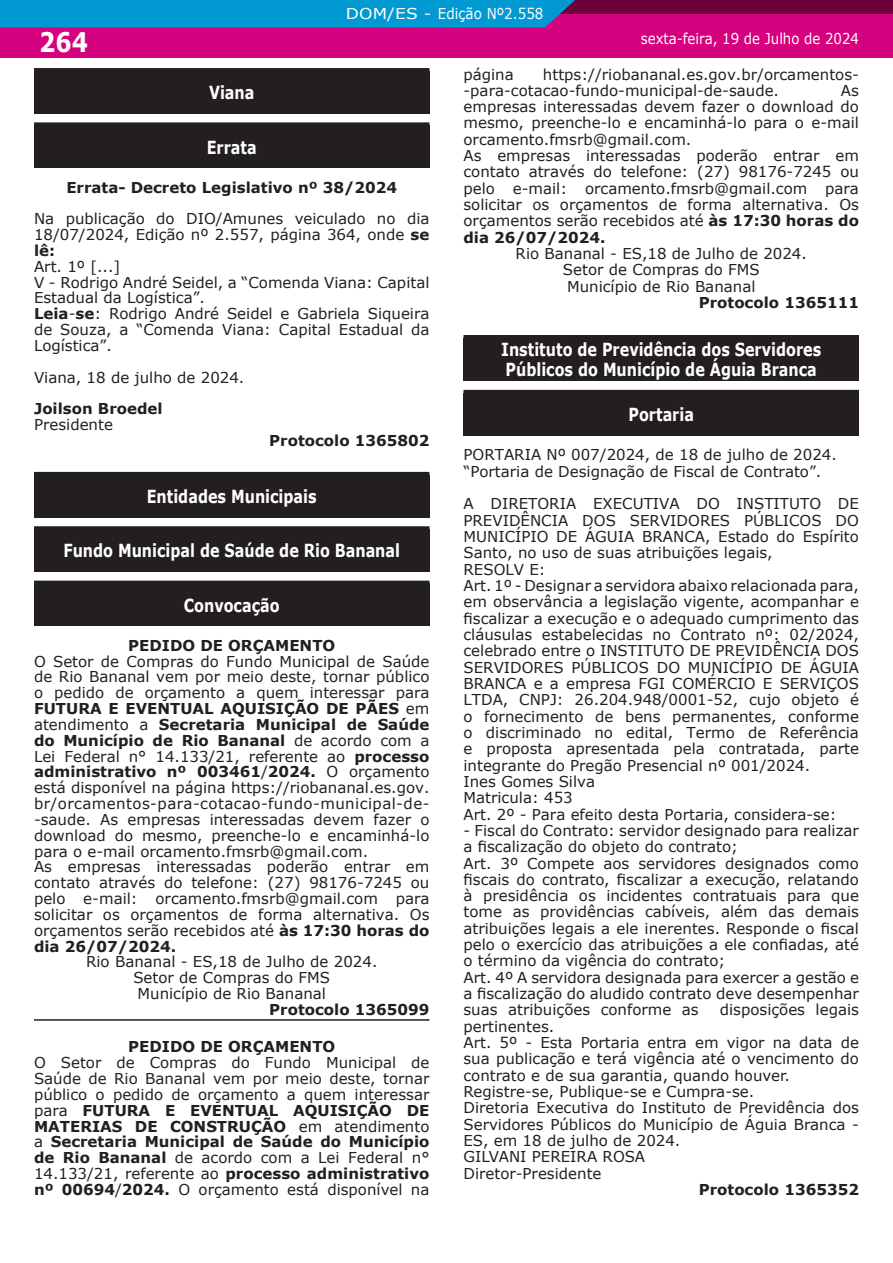
<style>
.page{position:relative;width:893px;height:1263px;background:#fff}
.page>*{position:absolute;margin:0;border:0;box-sizing:border-box;transform-origin:0 0}
.t1{font:700 27px "Verdana";color:#fff;scale:.85 1}
.t2{font:700 18px/19.5px "Verdana";color:#fff;scale:.8 1}
.t3{font:15px/16.4px "Verdana";color:#231f20}
.t4{font:700 15px "Verdana";color:#231f20}
.t5{font:15px "Verdana";color:#fff;scale:.89 1}
.t6{font:15px "Verdana";color:#fff;scale:1.14 1}
.s1{font-weight:700}
</style>
<div class="page">
<div style="left:0;top:0;width:893px;height:57px;background:#d6017f"></div>
<div style="left:0;top:0;width:893px;height:14px;background:#6c003b"></div>
<div style="left:0;top:0;width:575px;height:27px;background:#0099d1"></div>
<hr style="left:34px;top:1019px;width:395px;height:2px;background:#231f20">
<div style="left:34px;top:71px;width:395px;height:43px;background:#231f20"></div>
<div style="left:34px;top:68px;width:395px;height:6px;background:#231f20"></div>
<div style="left:34px;top:125px;width:395px;height:43px;background:#231f20"></div>
<div style="left:34px;top:122px;width:395px;height:6px;background:#231f20"></div>
<div style="left:34px;top:475px;width:395px;height:42px;background:#231f20"></div>
<div style="left:34px;top:472px;width:395px;height:6px;background:#231f20"></div>
<div style="left:34px;top:529px;width:395px;height:43px;background:#231f20"></div>
<div style="left:34px;top:526px;width:395px;height:6px;background:#231f20"></div>
<div style="left:34px;top:584px;width:395px;height:42px;background:#231f20"></div>
<div style="left:34px;top:581px;width:395px;height:6px;background:#231f20"></div>
<div style="left:463px;top:338px;width:396px;height:42px;background:#231f20"></div>
<div style="left:463px;top:335px;width:396px;height:6px;background:#231f20"></div>
<div style="left:463px;top:393px;width:396px;height:42px;background:#231f20"></div>
<div style="left:463px;top:390px;width:396px;height:6px;background:#231f20"></div>
<h1 class="t1" style="left:39px;top:30px;width:59px">264</h1>
<p class="t6" style="left:346px;top:7px;width:175px">DOM/ES - Edição Nº2.558</p>
<p class="t5" style="left:641px;top:32px;width:247px">sexta-feira, 19 de Julho de 2024</p>
<p class="t2" style="left:209px;top:84px;width:58px">Viana</p>
<p class="t2" style="left:207px;top:138px;width:64px">Errata</p>
<p class="t4" style="left:66px;top:180px;width:332px">Errata- Decreto Legislativo nº 38/2024</p>
<p class="t3" style="left:34px;top:211px;width:397px;line-height:15.9px;text-align:justify">Na publicação do DIO/Amunes veiculado no dia 18/07/2024, Edição nº 2.557, página 364, onde <span class="s1">se lê:</span></p>
<p class="t3" style="left:34px;top:258px;width:397px;line-height:15.9px">Art. 1º [...]<br>V - Rodrigo André Seidel, a “Comenda Viana: Capital Estadual da Logística”.<br><span class="s1">Leia</span>-<span class="s1">se</span>: Rodrigo André Seidel e Gabriela Siqueira de Souza, a “Comenda Viana: Capital Estadual da Logística”.</p>
<p class="t3" style="left:34px;top:369px;width:212px">Viana, 18 de julho de 2024.</p>
<p class="t4" style="left:34px;top:402px;width:130px">Joilson Broedel</p>
<p class="t3" style="left:34px;top:416px;width:80px">Presidente</p>
<p class="t4" style="left:269px;top:434px;width:162px">Protocolo 1365802</p>
<p class="t2" style="left:147px;top:488px;width:214px">Entidades Municipais</p>
<p class="t2" style="left:63px;top:542px;width:422px">Fundo Municipal de Saúde de Rio Bananal</p>
<p class="t2" style="left:184px;top:596px;width:121px">Convocação</p>
<p class="t4" style="left:128px;top:638px;width:209px">PEDIDO DE ORÇAMENTO</p>
<p class="t3" style="left:34px;top:653px;width:397px;line-height:15.9px">O Setor de Compras do Fundo Municipal de Saúde de Rio Bananal vem por meio deste, tornar público o pedido de orçamento a quem interessar para <span class="s1">FUTURA E EVENTUAL AQUISIÇÃO DE PÃES</span> em atendimento a <span class="s1">Secretaria Municipal de Saúde do Município de Rio Bananal</span> de acordo com a Lei Federal n° 14.133/21, referente ao <span class="s1">processo administrativo nº 003461</span>/<span class="s1">2024.</span> O orçamento está disponível na página https://riobananal.es.gov. br/orcamentos-para-cotacao-fundo-municipal-de--saude. As empresas interessadas devem fazer o download do mesmo, preenche-lo e encaminhá-lo para o e-mail orcamento.fmsrb@gmail.com.<br>As empresas interessadas poderão entrar em contato através do telefone: (27) 98176-7245 ou pelo e-mail: orcamento.fmsrb@gmail.com para solicitar os orçamentos de forma alternativa. Os orçamentos serão recebidos até <span class="s1">às 17:30 horas do dia 26/07/2024.</span></p>
<p class="t3" style="left:86px;top:954px;width:293px;line-height:15.9px;text-align:center">Rio Bananal - ES,18 de Julho de 2024.<br>Setor de Compras do FMS<br>Município de Rio Bananal</p>
<p class="t4" style="left:269px;top:1003px;width:162px">Protocolo 1365099</p>
<p class="t4" style="left:128px;top:1040px;width:209px">PEDIDO DE ORÇAMENTO</p>
<p class="t3" style="left:34px;top:1055px;width:397px;line-height:15.9px;text-align:justify">O Setor de Compras do Fundo Municipal de Saúde de Rio Bananal vem por meio deste, tornar público o pedido de orçamento a quem interessar para <span class="s1">FUTURA E EVENTUAL AQUISIÇÃO DE MATERIAS DE CONSTRUÇÃO</span> em atendimento a <span class="s1">Secretaria Municipal de Saúde do Município de Rio Bananal</span> de acordo com a Lei Federal n° 14.133/21, referente ao <span class="s1">processo administrativo nº 00694</span>/<span class="s1">2024.</span> O orçamento está disponível na</p>
<p class="t3" style="left:463px;top:66px;width:52px">página</p>
<p class="t3" style="left:463px;top:66px;width:397px;text-indent:79px">https://riobananal.es.gov.br/orcamentos--para-cotacao-fundo-municipal-de-saude.</p>
<p class="t3" style="left:463px;top:82px;width:397px;text-indent:377px">As empresas interessadas devem fazer o download do mesmo, preenche-lo e encaminhá-lo para o e-mail orcamento.fmsrb@gmail.com.<br>As empresas interessadas poderão entrar em contato através do telefone: (27) 98176-7245 ou pelo e-mail: orcamento.fmsrb@gmail.com para solicitar os orçamentos de forma alternativa. Os orçamentos serão recebidos até <span class="s1">às 17:30 horas do dia 26/07/2024.</span></p>
<p class="t3" style="left:516px;top:245px;width:293px;text-align:center">Rio Bananal - ES,18 de Julho de 2024.<br>Setor de Compras do FMS<br>Município de Rio Bananal</p>
<p class="t4" style="left:699px;top:296px;width:162px">Protocolo 1365111</p>
<p class="t2" style="left:501px;top:341px;width:402px">Instituto de Previdência dos Servidores<br>Públicos do Município de Águia Branca</p>
<p class="t2" style="left:628px;top:406px;width:83px">Portaria</p>
<p class="t3" style="left:463px;top:447px;width:375px">PORTARIA Nº 007/2024, de 18 de julho de 2024. “Portaria de Designação de Fiscal de Contrato”.</p>
<p class="t3" style="left:463px;top:496px;width:397px">A DIRETORIA EXECUTIVA DO INSTITUTO DE PREVIDÊNCIA DOS SERVIDORES PÚBLICOS DO MUNICÍPIO DE ÁGUIA BRANCA, Estado do Espírito Santo, no uso de suas atribuições legais,<br>RESOLV E:<br>Art. 1º - Designar a servidora abaixo relacionada para, em observância a legislação vigente, acompanhar e fiscalizar a execução e o adequado cumprimento das cláusulas estabelecidas no Contrato nº: 02/2024, celebrado entre o INSTITUTO DE PREVIDÊNCIA DOS SERVIDORES PÚBLICOS DO MUNICÍPIO DE ÁGUIA BRANCA e a empresa FGI COMÉRCIO E SERVIÇOS LTDA, CNPJ: 26.204.948/0001-52, cujo objeto é o fornecimento de bens permanentes, conforme o discriminado no edital, Termo de Referência e proposta apresentada pela contratada, parte integrante do Pregão Presencial nº 001/2024.<br>Ines Gomes Silva<br>Matricula: 453<br>Art. 2º - Para efeito desta Portaria, considera-se:</p>
<p class="t3" style="left:463px;top:822px;width:397px">- Fiscal do Contrato: servidor designado para realizar a fiscalização do objeto do contrato;<br>Art. 3º Compete aos servidores designados como fiscais do contrato, fiscalizar a execução, relatando à presidência os incidentes contratuais para que tome as providências cabíveis, além das demais atribuições legais a ele inerentes. Responde o fiscal pelo o exercício das atribuições a ele confiadas, até o término da vigência do contrato;<br>Art. 4º A servidora designada para exercer a gestão e a fiscalização do aludido contrato deve desempenhar suas atribuições conforme as</p>
<p class="t3" style="left:720px;top:1002px;width:141px">disposições legais</p>
<p class="t3" style="left:463px;top:1018px;width:397px">pertinentes.<br>Art. 5º - Esta Portaria entra em vigor na data de sua publicação e terá vigência até o vencimento do contrato e de sua garantia, quando houver.<br>Registre-se, Publique-se e Cumpra-se.<br>Diretoria Executiva do Instituto de Previdência dos Servidores Públicos do Município de Águia Branca - ES, em 18 de julho de 2024.<br>GILVANI PEREIRA ROSA<br>Diretor-Presidente</p>
<p class="t4" style="left:699px;top:1183px;width:162px">Protocolo 1365352</p>
</div>
